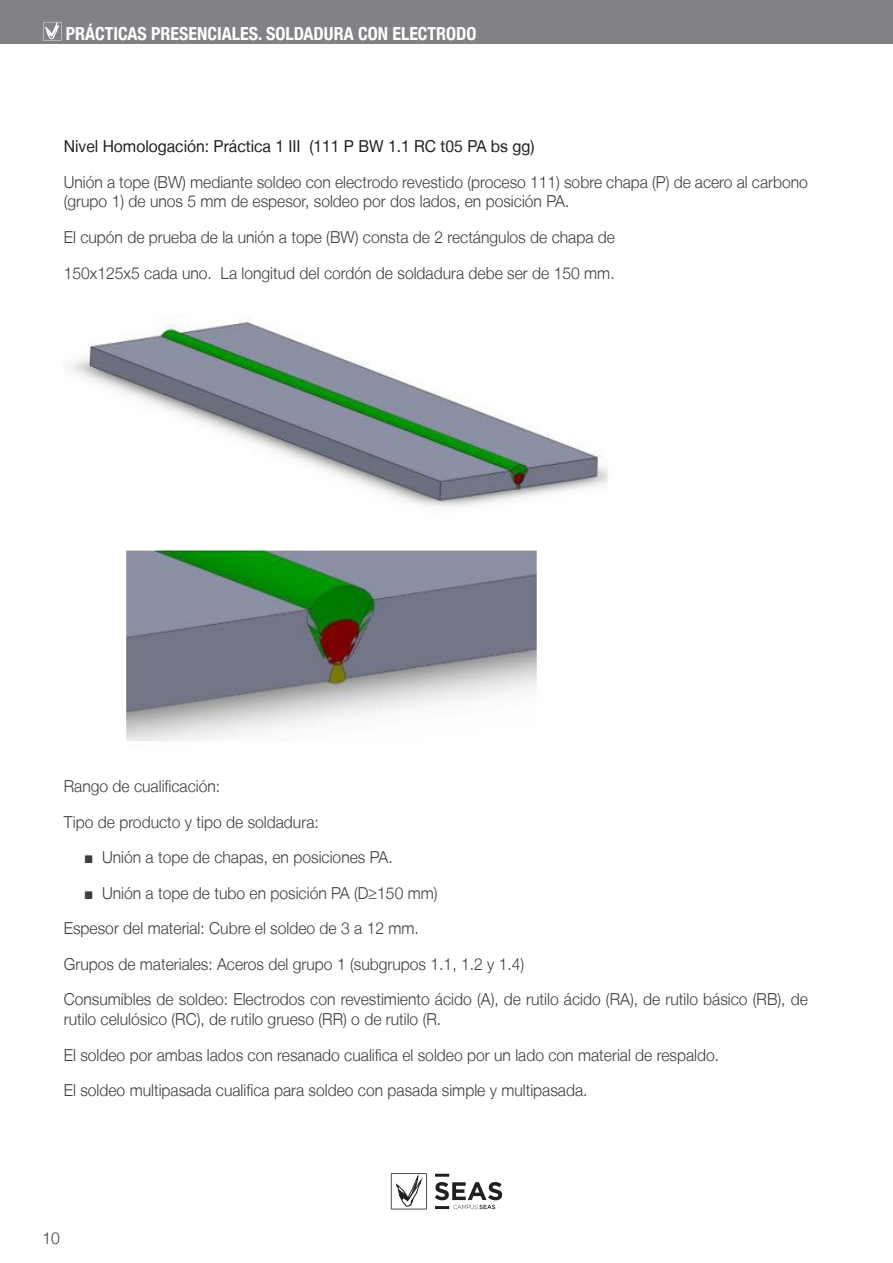
<style>
.page{position:relative;width:893px;height:1263px;background:#fff}
.page>*{position:absolute;margin:0;border:0;box-sizing:border-box;transform-origin:0 0}
.t1{font:700 condensed 18px "Helvetica Neue LT";color:#fff}
.CUERPO_CONTENIDO{font:300 16.5px/19.8px "Helvetica Neue LT";color:#3e3e3f;scale:.95 1}
.CUERPO_CONTENIDO-2{font:16.5px "Helvetica Neue LT";color:#231f20;scale:.95 1}
.s1{font-family:"Arial Narrow";font-weight:400}
</style>
<div class="page">
<div style="left:0;top:0;width:893px;height:44px;background:#808285"></div>
<hr style="left:435px;top:1174px;width:14px;height:3px;background:#231f20">
<svg style="left:435px;top:1182px;width:67px;height:27px"></svg>
<svg style="left:391px;top:1173px;width:36px;height:36px"></svg>
<svg style="left:43px;top:22px;width:19px;height:19px"></svg>
<img style="left:70px;top:321px;width:538px;height:420px">
<p class="t1" style="left:66px;top:23px;width:412px">PRÁCTICAS PRESENCIALES. SOLDADURA CON ELECTRODO</p>
<p class="CUERPO_CONTENIDO-2" style="left:64px;top:136px;width:497px">Nivel Homologación: Práctica 1 III (111 P BW 1.1 RC t05 PA bs gg)</p>
<p class="CUERPO_CONTENIDO" style="left:64px;top:172px;width:785px">Unión a tope (BW) mediante soldeo con electrodo revestido (proceso 111) sobre chapa (P) de acero al carbono (grupo 1) de unos 5 mm de espesor, soldeo por dos lados, en posición PA.</p>
<p class="CUERPO_CONTENIDO" style="left:64px;top:227px;width:582px">El cupón de prueba de la unión a tope (BW) consta de 2 rectángulos de chapa de</p>
<p class="CUERPO_CONTENIDO" style="left:64px;top:262px;width:581px">150x125x5 cada uno. La longitud del cordón de soldadura debe ser de 150 mm.</p>
<p class="CUERPO_CONTENIDO" style="left:64px;top:776px;width:166px">Rango de cualificación:</p>
<p class="CUERPO_CONTENIDO" style="left:64px;top:811px;width:270px">Tipo de producto y tipo de soldadura:</p>
<p class="CUERPO_CONTENIDO" style="left:85px;top:847px;width:325px"><span class="s1">■</span> Unión a tope de chapas, en posiciones PA.</p>
<p class="CUERPO_CONTENIDO" style="left:85px;top:883px;width:373px"><span class="s1">■</span> Unión a tope de tubo en posición PA (D≥150 mm)</p>
<p class="CUERPO_CONTENIDO" style="left:64px;top:918px;width:375px">Espesor del material: Cubre el soldeo de 3 a 12 mm.</p>
<p class="CUERPO_CONTENIDO" style="left:64px;top:954px;width:486px">Grupos de materiales: Aceros del grupo 1 (subgrupos 1.1, 1.2 y 1.4)</p>
<p class="CUERPO_CONTENIDO" style="left:64px;top:989px;width:785px">Consumibles de soldeo: Electrodos con revestimiento ácido (A), de rutilo ácido (RA), de rutilo básico (RB), de rutilo celulósico (RC), de rutilo grueso (RR) o de rutilo (R.</p>
<p class="CUERPO_CONTENIDO" style="left:64px;top:1044px;width:691px">El soldeo por ambas lados con resanado cualifica el soldeo por un lado con material de respaldo.</p>
<p class="CUERPO_CONTENIDO" style="left:64px;top:1080px;width:553px">El soldeo multipasada cualifica para soldeo con pasada simple y multipasada.</p>
<p class="CUERPO_CONTENIDO" style="left:43px;top:1227px;width:20px">10</p>
</div>
